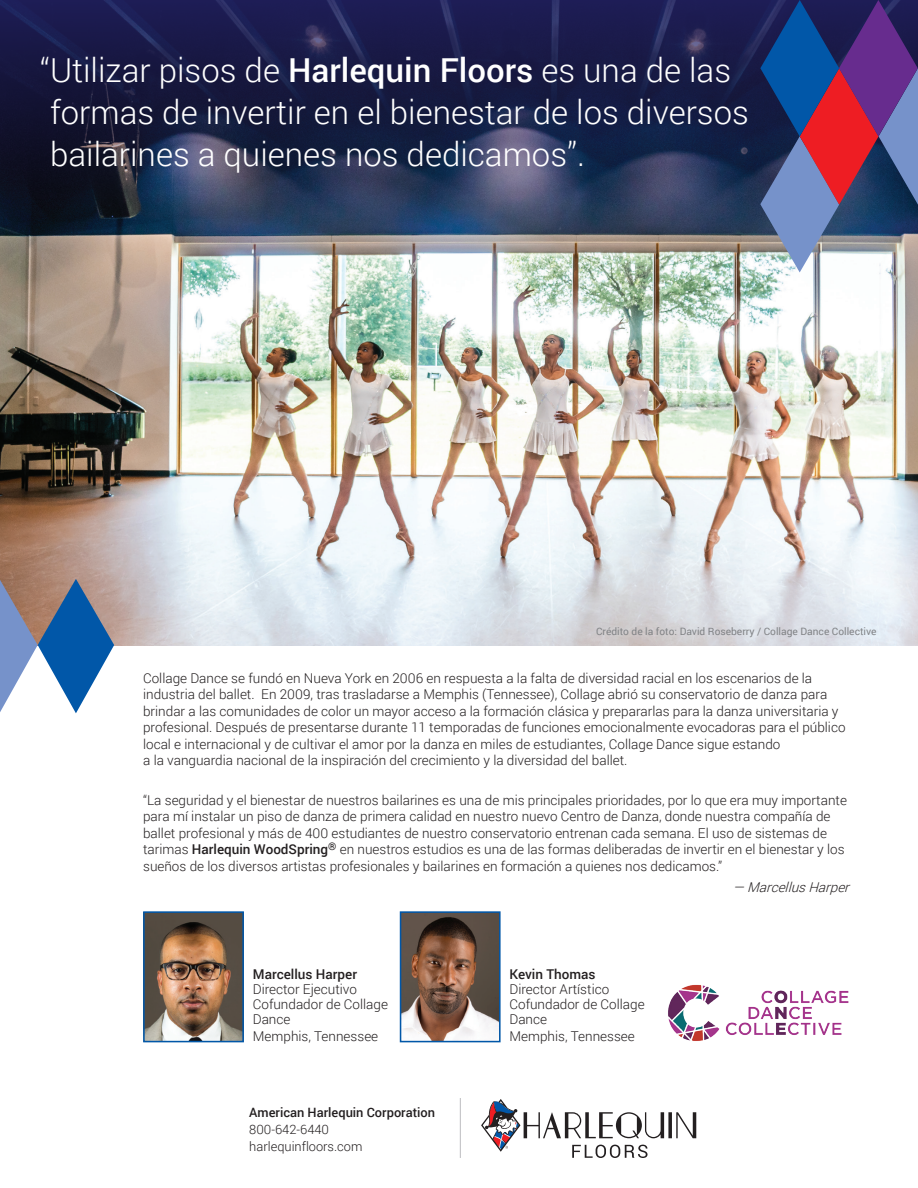
<style>
.page{position:relative;width:918px;height:1188px;background:#fff}
.page>*{position:absolute;margin:0;border:0;box-sizing:border-box;transform-origin:0 0}
.t1{font:300 33px/42px "Roboto";color:#fff}
.t2{font:300 13.5px/16.5px "Roboto";color:#231f20}
.t3{font:500 13.5px "Roboto";color:#231f20}
.t4{font:italic 300 13.5px "Roboto";color:#231f20}
.t5{font:300 12.9px "Roboto";color:#231f20}
.t6{font:500 12.9px "Roboto";color:#231f20}
.t7{font:10.2px "Roboto";color:#808285}
.s1{font-weight:500}
</style>
<div class="page">
<img style="left:0;top:232px;width:918px;height:414px">
<img style="left:146px;top:914px;width:95px;height:125px">
<div style="left:143px;top:911px;width:101px;height:131px;border:2px solid #0157a8"></div>
<img style="left:403px;top:914px;width:95px;height:125px">
<div style="left:400px;top:911px;width:101px;height:131px;border:2px solid #0157a8"></div>
<hr style="left:460px;top:1098px;width:1px;height:60px;background:#bcbdc0">
<svg style="left:0;top:579px;width:114px;height:134px"></svg>
<svg style="left:481px;top:1099px;width:215px;height:59px"></svg>
<img style="left:668px;top:984px;width:181px;height:57px">
<svg style="left:0;top:0;width:760px;height:232px;background:#1f264c"></svg>
<svg style="left:760px;top:0;width:158px;height:272px;background:#5f5382"></svg>
<p class="t1" style="left:40px;top:49px;width:710px">“Utilizar pisos de <span class="s1">Harlequin Floors</span> es una de las formas de invertir en el bienestar de los diversos bailarines a quienes nos dedicamos”.</p>
<p class="t7" style="left:596px;top:624px;width:282px">Crédito de la foto: David Roseberry / Collage Dance Collective</p>
<p class="t2" style="left:143px;top:669px;width:704px">Collage Dance se fundó en Nueva York en 2006 en respuesta a la falta de diversidad racial en los escenarios de la industria del ballet. En 2009, tras trasladarse a Memphis (Tennessee), Collage abrió su conservatorio de danza para brindar a las comunidades de color un mayor acceso a la formación clásica y prepararlas para la danza universitaria y profesional. Después de presentarse durante 11 temporadas de funciones emocionalmente evocadoras para el público local e internacional y de cultivar el amor por la danza en miles de estudiantes, Collage Dance sigue estando<br>a la vanguardia nacional de la inspiración del crecimiento y la diversidad del ballet.</p>
<p class="t2" style="left:143px;top:791px;width:705px">“La seguridad y el bienestar de nuestros bailarines es una de mis principales prioridades, por lo que era muy importante para mí instalar un piso de danza de primera calidad en nuestro nuevo Centro de Danza, donde nuestra compañía de ballet profesional y más de 400 estudiantes de nuestro conservatorio entrenan cada semana. El uso de sistemas de tarimas <span class="s1">Harlequin WoodSpring</span><sup>®</sup> en nuestros estudios es una de las formas deliberadas de invertir en el bienestar y los sueños de los diversos artistas profesionales y bailarines en formación a quienes nos dedicamos.”</p>
<p class="t4" style="left:733px;top:878px;width:122px">— MarcellusHarper</p>
<p class="t3" style="left:253px;top:965px;width:106px">Marcellus Harper</p>
<p class="t2" style="left:253px;top:981px;width:106px">Director Ejecutivo</p>
<p class="t2" style="left:253px;top:997px;width:137px;line-height:15px">Cofundador de Collage<br>Dance</p>
<p class="t2" style="left:253px;top:1027px;width:127px">Memphis, Tennessee</p>
<p class="t6" style="left:249px;top:1103px;width:187px">American Harlequin Corporation</p>
<p class="t5" style="left:249px;top:1120px;width:81px">800-642-6440</p>
<p class="t5" style="left:249px;top:1137px;width:115px">harlequinfloors.com</p>
<p class="t3" style="left:510px;top:965px;width:88px">Kevin Thomas</p>
<p class="t2" style="left:510px;top:981px;width:101px">Director Artístico</p>
<p class="t2" style="left:510px;top:997px;width:137px;line-height:15px">Cofundador de Collage<br>Dance</p>
<p class="t2" style="left:510px;top:1027px;width:127px">Memphis, Tennessee</p>
</div>
